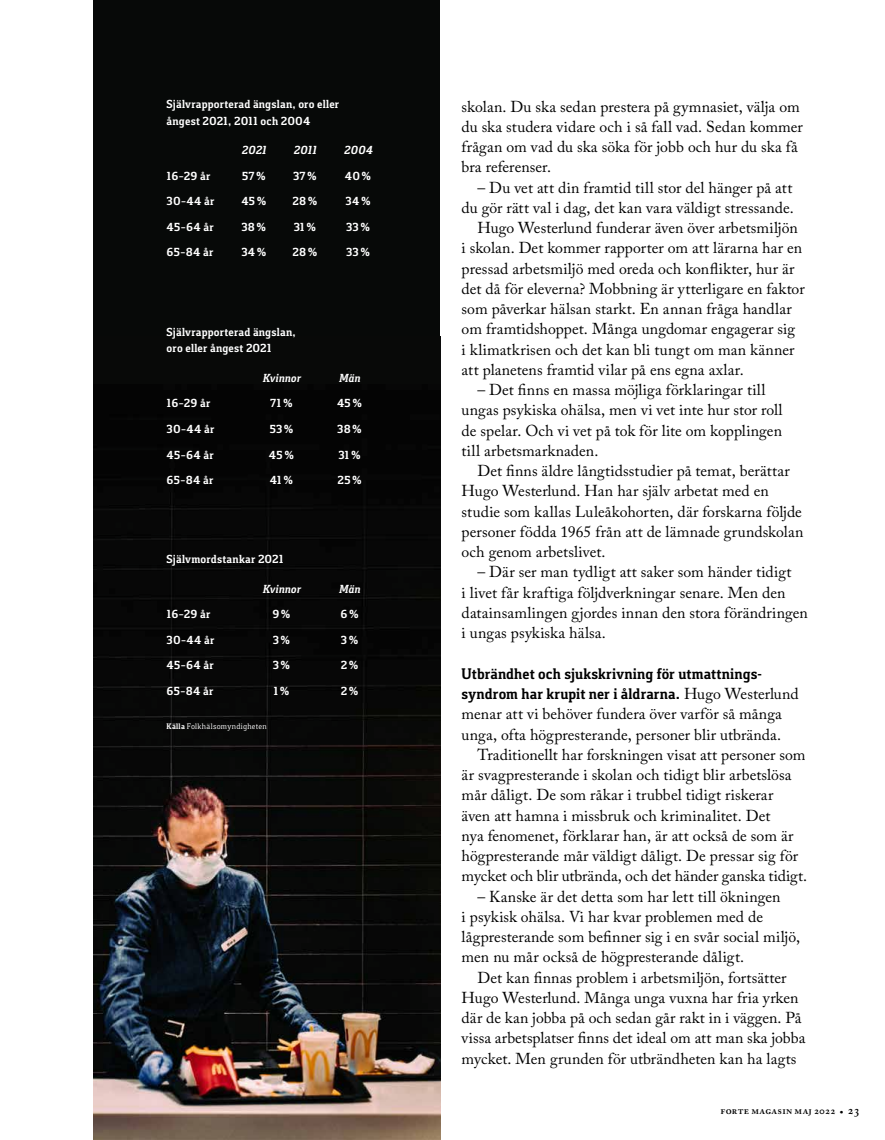
<style>
.page{position:relative;width:885px;height:1140px;background:#fff}
.page>*{position:absolute;margin:0;border:0;box-sizing:border-box;transform-origin:0 0}
.Bröd_10_5_13_5___ind{font:15.75px/20.2px "Adobe Caslon Pro";letter-spacing:.005em;color:#000}
.Bröd_10_5_13_5_-_kap{font:15.75px/20.2px "Adobe Caslon Pro";letter-spacing:.005em;color:#000}
.Bröd_10_5_13_5_-_sis{font:15.75px/20.2px "Adobe Caslon Pro";letter-spacing:.005em;color:#000}
.Bröd_10_5_13_5___för{font:700 12px/16.5px "Foral Pro";letter-spacing:.015em;color:#fff}
.Bröd_10_5_13_5___för-2{font:italic 700 12px "Foral Pro";letter-spacing:.01em;color:#fff}
.t1{font:600 10.5px "Adobe Caslon Pro";letter-spacing:.025em;color:#000}
.källa{font:8.25px "Foral Pro";letter-spacing:.035em;color:#fff}
.s1{font-weight:700}
.s2{font-family:"Foral Pro";font-weight:700}
.s3{font-size:12px}
</style>
<div class="page">
<div style="left:94px;top:0;width:346px;height:1140px;background:#070908"></div>
<img style="left:94px;top:506px;width:346px;height:634px">
<p class="Bröd_10_5_13_5___för" style="left:167px;top:96px;width:174px">Självrapporterad ängslan, oro eller ångest 2021, 2011 och 2004</p>
<p class="Bröd_10_5_13_5___för-2" style="left:241px;top:143px;width:26px">2021</p>
<p class="Bröd_10_5_13_5___för-2" style="left:293px;top:143px;width:24px">2011</p>
<p class="Bröd_10_5_13_5___för-2" style="left:344px;top:143px;width:30px">2004</p>
<p class="Bröd_10_5_13_5___för" style="left:167px;top:168px;width:45px">16–29 år</p>
<p class="Bröd_10_5_13_5___för" style="left:242px;top:168px;width:25px">57%</p>
<p class="Bröd_10_5_13_5___för" style="left:293px;top:168px;width:25px">37%</p>
<p class="Bröd_10_5_13_5___för" style="left:345px;top:168px;width:28px">40%</p>
<p class="Bröd_10_5_13_5___för" style="left:167px;top:193px;width:49px">30–44 år</p>
<p class="Bröd_10_5_13_5___för" style="left:241px;top:193px;width:27px">45%</p>
<p class="Bröd_10_5_13_5___för" style="left:292px;top:193px;width:26px">28%</p>
<p class="Bröd_10_5_13_5___för" style="left:345px;top:193px;width:27px">34%</p>
<p class="Bröd_10_5_13_5___för" style="left:167px;top:219px;width:49px">45–64 år</p>
<p class="Bröd_10_5_13_5___för" style="left:241px;top:219px;width:26px">38%</p>
<p class="Bröd_10_5_13_5___för" style="left:294px;top:219px;width:24px">31%</p>
<p class="Bröd_10_5_13_5___för" style="left:346px;top:219px;width:25px">33%</p>
<p class="Bröd_10_5_13_5___för" style="left:167px;top:244px;width:48px">65–84 år</p>
<p class="Bröd_10_5_13_5___för" style="left:241px;top:244px;width:27px">34%</p>
<p class="Bröd_10_5_13_5___för" style="left:292px;top:244px;width:26px">28%</p>
<p class="Bröd_10_5_13_5___för" style="left:346px;top:244px;width:25px">33%</p>
<p class="Bröd_10_5_13_5___för" style="left:167px;top:324px;width:131px">Självrapporterad ängslan, oro eller ångest 2021</p>
<p class="Bröd_10_5_13_5___för-2" style="left:262px;top:371px;width:40px">Kvinnor</p>
<p class="Bröd_10_5_13_5___för-2" style="left:339px;top:371px;width:23px">Män</p>
<p class="Bröd_10_5_13_5___för" style="left:167px;top:395px;width:45px">16–29 år</p>
<p class="Bröd_10_5_13_5___för" style="left:270px;top:395px;width:24px">71%</p>
<p class="Bröd_10_5_13_5___för" style="left:337px;top:395px;width:27px">45%</p>
<p class="Bröd_10_5_13_5___för" style="left:167px;top:421px;width:49px">30–44 år</p>
<p class="Bröd_10_5_13_5___för" style="left:269px;top:421px;width:26px">53%</p>
<p class="Bröd_10_5_13_5___för" style="left:337px;top:421px;width:26px">38%</p>
<p class="Bröd_10_5_13_5___för" style="left:167px;top:446px;width:49px">45–64 år</p>
<p class="Bröd_10_5_13_5___för" style="left:269px;top:446px;width:27px">45%</p>
<p class="Bröd_10_5_13_5___för" style="left:338px;top:446px;width:24px">31%</p>
<p class="Bröd_10_5_13_5___för" style="left:167px;top:472px;width:48px">65–84 år</p>
<p class="Bröd_10_5_13_5___för" style="left:270px;top:472px;width:25px">41%</p>
<p class="Bröd_10_5_13_5___för" style="left:337px;top:472px;width:26px">25%</p>
<p class="Bröd_10_5_13_5___för" style="left:167px;top:551px;width:119px">Självmordstankar 2021</p>
<p class="Bröd_10_5_13_5___för-2" style="left:262px;top:582px;width:40px">Kvinnor</p>
<p class="Bröd_10_5_13_5___för-2" style="left:339px;top:582px;width:23px">Män</p>
<p class="Bröd_10_5_13_5___för" style="left:167px;top:606px;width:45px">16–29 år</p>
<p class="Bröd_10_5_13_5___för" style="left:272px;top:606px;width:20px">9%</p>
<p class="Bröd_10_5_13_5___för" style="left:340px;top:606px;width:20px">6%</p>
<p class="Bröd_10_5_13_5___för" style="left:167px;top:631px;width:49px">30–44 år</p>
<p class="Bröd_10_5_13_5___för" style="left:273px;top:631px;width:19px">3%</p>
<p class="Bröd_10_5_13_5___för" style="left:341px;top:631px;width:19px">3%</p>
<p class="Bröd_10_5_13_5___för" style="left:167px;top:657px;width:49px">45–64 år</p>
<p class="Bröd_10_5_13_5___för" style="left:273px;top:657px;width:19px">3%</p>
<p class="Bröd_10_5_13_5___för" style="left:340px;top:657px;width:19px">2%</p>
<p class="Bröd_10_5_13_5___för" style="left:167px;top:683px;width:48px">65–84 år</p>
<p class="Bröd_10_5_13_5___för" style="left:273px;top:683px;width:18px">1%</p>
<p class="Bröd_10_5_13_5___för" style="left:340px;top:683px;width:19px">2%</p>
<p class="källa" style="left:167px;top:721px;width:102px"><span class="s1">Källa</span> Folkhälsomyndigheten</p>
<p class="Bröd_10_5_13_5___ind" style="left:461px;top:96px;width:343px">skolan. Du ska sedan prestera på gymnasiet, välja om du ska studera vidare och i så fall vad. Sedan kommer frågan om vad du ska söka för jobb och hur du ska få bra referenser.</p>
<p class="Bröd_10_5_13_5___ind" style="left:461px;top:177px;width:334px;text-align:right">– Du vet att din framtid till stor del hänger på att du gör rätt val i dag, det kan vara väldigt stressande.</p>
<p class="Bröd_10_5_13_5___ind" style="left:461px;top:217px;width:344px;text-indent:16px">Hugo Westerlund funderar även över arbetsmiljön i skolan. Det kommer rapporter om att lärarna har en pressad arbetsmiljö med oreda och konflikter, hur är det då för eleverna? Mobbning är ytterligare en faktor som påverkar hälsan starkt. En annan fråga handlar om framtidshoppet. Många ungdomar engagerar sig<br>i klimatkrisen och det kan bli tungt om man känner att planetens framtid vilar på ens egna axlar.</p>
<p class="Bröd_10_5_13_5___ind" style="left:461px;top:379px;width:322px;text-indent:16px">– Det finns en massa möjliga förklaringar till ungas psykiska ohälsa, men vi vet inte hur stor roll de spelar. Och vi vet på tok för lite om kopplingen till arbetsmarknaden.</p>
<p class="Bröd_10_5_13_5___ind" style="left:461px;top:460px;width:343px;text-indent:16px">Det finns äldre långtidsstudier på temat, berättar Hugo Westerlund. Han har själv arbetat med en studie som kallas Luleåkohorten, där forskarna följde personer födda 1965 från att de lämnade grundskolan och genom arbetslivet.</p>
<p class="Bröd_10_5_13_5_-_sis" style="left:461px;top:562px;width:348px;text-indent:16px">– Där ser man tydligt att saker som händer tidigt<br>i livet får kraftiga följdverkningar senare. Men den datainsamlingen gjordes innan den stora förändringen i ungas psykiska hälsa.</p>
<p class="Bröd_10_5_13_5_-_kap" style="left:461px;top:663px;width:338px"><span class="s2">Utbrändhet och sjukskrivning för utmattnings&shy;syndrom har krupit ner i åldrarna.</span> Hugo Westerlund menar att vi behöver fundera över varför så många unga, ofta högpresterande, personer blir utbrända.</p>
<p class="Bröd_10_5_13_5___ind" style="left:461px;top:744px;width:347px;text-indent:16px">Traditionellt har forskningen visat att personer som är svagpresterande i skolan och tidigt blir arbetslösa mår dåligt. De som råkar i trubbel tidigt riskerar<br>även att hamna i missbruk och kriminalitet. Det<br>nya fenomenet, förklarar han, är att också de som är högpresterande mår väldigt dåligt. De pressar sig för mycket och blir utbrända, och det händer ganska tidigt.</p>
<p class="Bröd_10_5_13_5___ind" style="left:461px;top:886px;width:340px;text-indent:16px">– Kanske är det detta som har lett till ökningen<br>i psykisk ohälsa. Vi har kvar problemen med de lågpresterande som befinner sig i en svår social miljö, men nu mår också de högpresterande dåligt.</p>
<p class="Bröd_10_5_13_5___ind" style="left:461px;top:967px;width:345px;text-align:center">Det kan finnas problem i arbetsmiljön, fortsätter Hugo Westerlund. Många unga vuxna har fria yrken där de kan jobba på och sedan går rakt in i väggen. På vissa arbetsplatser finns det ideal om att man ska jobba mycket. Men grunden för utbrändheten kan ha lagts</p>
<p class="t1" style="left:720px;top:1104px;width:140px">forte magasin maj 2022 • <span class="s3">23</span></p>
</div>
